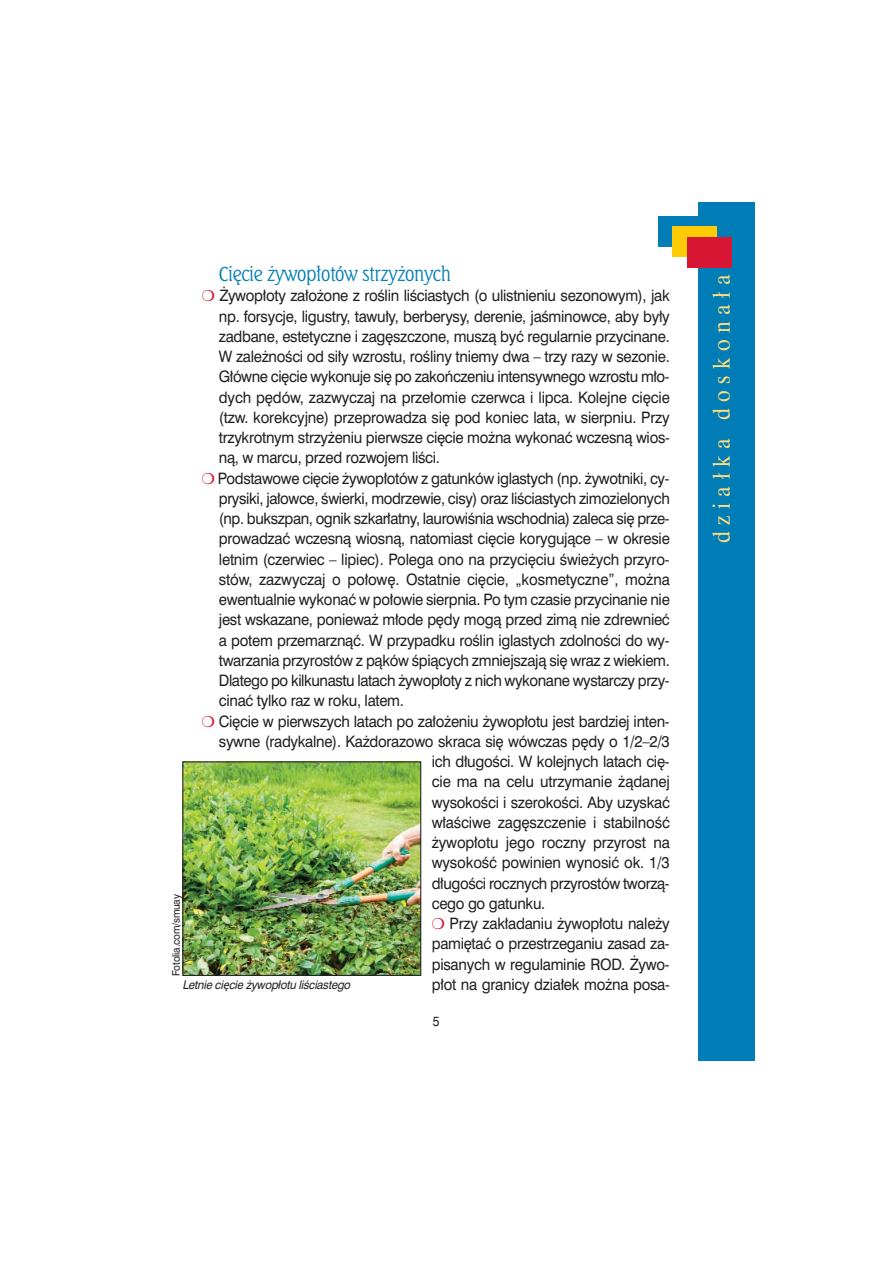
<style>
.page{position:relative;width:893px;height:1263px;background:#fff}
.page>*{position:absolute;margin:0;border:0;box-sizing:border-box;transform-origin:0 0}
.t1{font:24px "Dutch 801 PL";letter-spacing:.3em;color:#ffdd7e;scale:.9 1}
.t2{font:300 19.5px "Seagull PL";letter-spacing:-.02em;color:#007db6;scale:.95 1}
.t3{font:15.75px "Swiss 721 PL";letter-spacing:-.02em;color:#231f20;scale:.95 1}
.t4{font:13.5px "Swiss 721 PL";color:#231f20;scale:.9 1}
.t5{font:italic 12px "Swiss 721 PL";color:#231f20;scale:.95 1}
.t6{font:10.5px "Swiss 721 PL";letter-spacing:-.02em;color:#231f20;scale:.95 1}
.s1{color:#d71634}
.s2{font-family:"Lucida Grande"}
</style>
<div class="page">
<div style="left:698px;top:202px;width:57px;height:859px;background:#007db6"></div>
<div style="left:657px;top:216px;width:45px;height:31px;background:#007db6"></div>
<div style="left:672px;top:226px;width:44px;height:31px;background:#ffcb04"></div>
<div style="left:687px;top:237px;width:45px;height:31px;background:#d71634"></div>
<img style="left:184px;top:763px;width:235px;height:211px">
<div style="left:182px;top:761px;width:239px;height:215px;border:1px solid #231f20"></div>
<p class="t2" style="left:219px;top:266px;width:246px">Ci´cie ˝ywop∏otów strzy˝onych</p>
<p class="t3" style="left:202px;top:290px;width:494px"><span class="s1">❍</span> ˚y wo p∏o ty za ∏o ˝o ne z ro Êlin li Êcia stych (o ulist nie niu se zo no wym), jak</p>
<p class="t3" style="left:219px;top:310px;width:476px">np. for sy cje, li gu stry, ta wu ∏y, ber be ry sy, de re nie, ja Êmi now ce, aby by ∏y</p>
<p class="t3" style="left:219px;top:331px;width:476px">za dba ne, es te tycz ne i za g´sz czo ne, mu szà byç re gu lar nie przy ci na ne.</p>
<p class="t3" style="left:219px;top:351px;width:476px">W za le˝ no Êci od si ∏y wzro stu, ro Êli ny tnie my dwa – trzy ra zy w se zo nie.</p>
<p class="t3" style="left:219px;top:371px;width:476px">G∏ów ne ci´ cie wy ko nu je si´ po za koƒ cze niu in ten syw ne go wzro stu m∏o -</p>
<p class="t3" style="left:219px;top:391px;width:476px">dych p´ dów, za zwy czaj na prze ∏o mie czerw ca i lip ca. Ko lej ne ci´ cie</p>
<p class="t3" style="left:219px;top:412px;width:476px">(tzw. ko rek cyj ne) prze pro wa dza si´ pod ko niec la ta, w sierp niu. Przy</p>
<p class="t3" style="left:219px;top:432px;width:476px">trzy krot nym strzy ˝e niu pierw sze ci´ cie mo˝ na wy ko naç wcze snà wio s-</p>
<p class="t3" style="left:219px;top:452px;width:234px">nà, w mar cu, przed roz wo jem li Êci.</p>
<p class="t3" style="left:202px;top:472px;width:494px"><span class="s1">❍</span> Pod sta wo we ci´ cie ˝y wo p∏o tów z ga tun ków igla stych (np. ˝y wot ni ki, cy -</p>
<p class="t3" style="left:219px;top:493px;width:476px">pry si ki, ja ∏ow ce, Êwier ki, mo drze wie, ci sy) oraz li Êcia stych zi mo zie lo nych</p>
<p class="t3" style="left:219px;top:513px;width:476px">(np. buksz pan, ognik szkar ∏at ny, lau ro wi Ênia wschod nia) za le ca si´ prze -</p>
<p class="t3" style="left:219px;top:533px;width:476px">pro wa dzaç wcze snà wio snà, na to miast ci´ cie ko ry gu jà ce – w okre sie</p>
<p class="t3" style="left:219px;top:553px;width:476px">let nim (czer wiec – li piec). Po le ga ono na przy ci´ ciu Êwie ˝ych przy ro -</p>
<p class="t3" style="left:219px;top:574px;width:476px">stów, za zwy czaj o po ∏o w´. Ostat nie ci´ cie, „ko sme tycz ne”, mo˝ na</p>
<p class="t3" style="left:219px;top:594px;width:476px">ewen tu al nie wy ko naç w po ∏o wie sierp nia. Po tym cza sie przy ci na nie nie</p>
<p class="t3" style="left:219px;top:614px;width:476px">jest wska za ne, po nie wa˝ m∏o de p´ dy mo gà przed zi mà nie zdrew nieç</p>
<p class="t3" style="left:219px;top:634px;width:476px">a po tem prze mar z nàç. W przy pad ku ro Êlin igla stych zdol no Êci do wy -</p>
<p class="t3" style="left:219px;top:655px;width:476px">twa rza nia przy ro stów z pà ków Êpià cych zmniej sza jà si´ wraz z wie kiem.</p>
<p class="t3" style="left:219px;top:675px;width:476px">Dla te go po kil ku na stu la tach ˝y wo p∏o ty z nich wy ko na ne wy star czy przy -</p>
<p class="t3" style="left:219px;top:695px;width:196px">ci naç tyl ko raz w ro ku, la tem.</p>
<p class="t3" style="left:202px;top:715px;width:494px"><span class="s1">❍</span> Ci´ cie w pierw szych la tach po za ∏o ˝e niu ˝y wo p∏o tu jest bar dziej in ten -</p>
<p class="t3" style="left:219px;top:736px;width:476px">syw ne (ra dy kal ne). Ka˝ do ra zo wo skra ca si´ wów czas p´ dy o 1/2–2/3</p>
<p class="t3" style="left:432px;top:756px;width:252px">ich d∏u go Êci. W ko lej nych la tach ci´ -</p>
<p class="t3" style="left:432px;top:776px;width:252px">cie ma na ce lu utrzy ma nie ˝à da nej</p>
<p class="t3" style="left:432px;top:796px;width:252px">wy so ko Êci i sze ro ko Êci. Aby uzy skaç</p>
<p class="t3" style="left:432px;top:817px;width:252px">w∏a Êci we za g´sz cze nie i sta bil noÊç</p>
<p class="t3" style="left:432px;top:837px;width:252px">˝y wo p∏o tu je go rocz ny przy rost na</p>
<p class="t3" style="left:432px;top:857px;width:252px">wy so koÊç po wi nien wy no siç ok. 1/3</p>
<p class="t3" style="left:432px;top:877px;width:252px">d∏u go Êci rocz nych przy ro stów two rzà -</p>
<p class="t3" style="left:432px;top:898px;width:121px">ce go go ga tun ku.</p>
<p class="t3" style="left:432px;top:918px;width:252px"><span class="s1">❍</span> Przy za k∏a da niu ˝y wo p∏o tu na le ˝y</p>
<p class="t3" style="left:432px;top:938px;width:252px">pa mi´ taç o prze strze ga niu za sad za -</p>
<p class="t3" style="left:432px;top:958px;width:252px">pi sa nych w re gu la mi nie ROD. ˚y wo -</p>
<p class="t5" style="left:182px;top:981px;width:180px">Letnie ci<span class="s2">ę</span>cie ˝ywopłotu liÊciastego</p>
<p class="t3" style="left:432px;top:979px;width:252px">p∏ot na gra ni cy dzia ∏ek mo˝ na po sa -</p>
<p class="t6" style="left:172px;top:976px;width:87px;rotate:-90deg">Fotolia.com/smuay</p>
<p class="t4" style="left:433px;top:1016px;width:9px">5</p>
<h1 class="t1" style="left:712px;top:543px;width:300px;rotate:-90deg">działka doskonała</h1>
</div>
